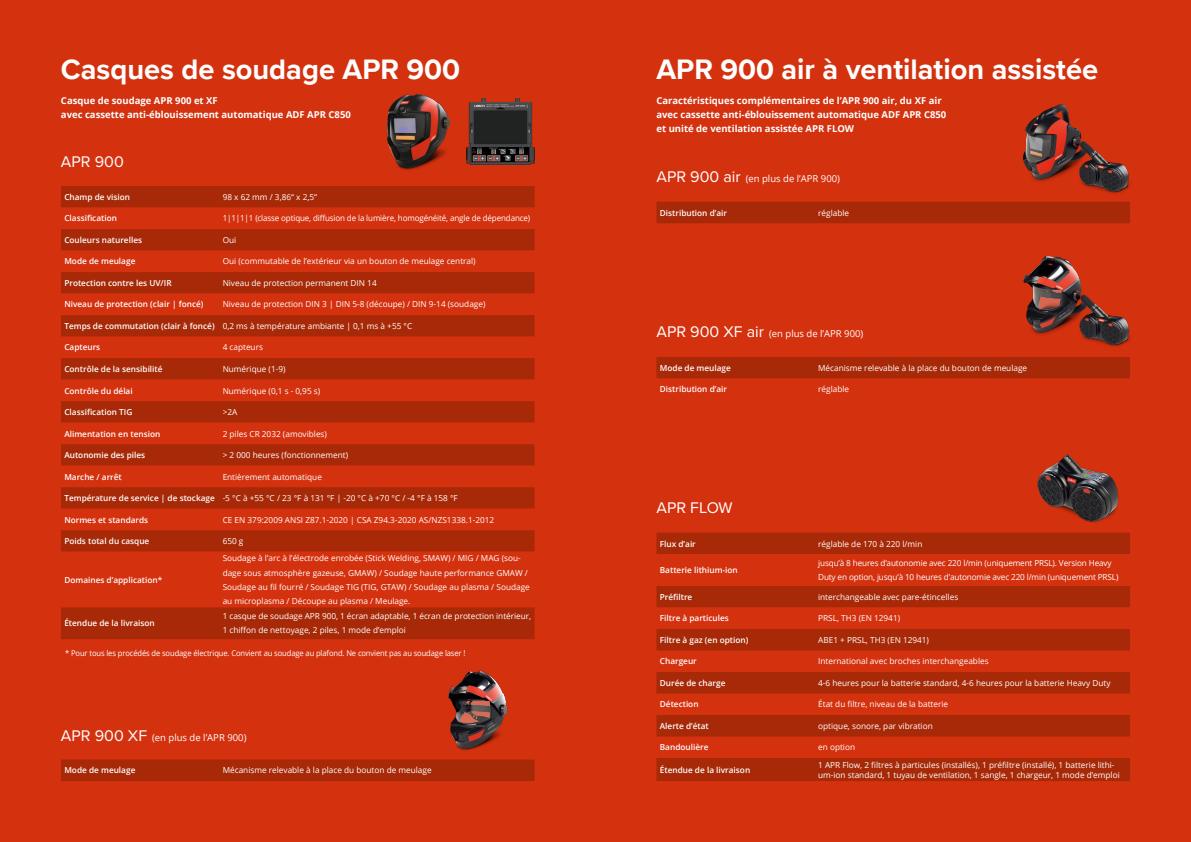
<style>
.page{position:relative;width:1191px;height:842px;background:#fff}
.page>*{position:absolute;margin:0;border:0;box-sizing:border-box;transform-origin:0 0}
.t1{font:700 29px "Proxima Nova";color:#fff}
.t2{font:16px "Proxima Nova";color:#fff}
.t3{font:700 9.5px/14.2px "Open Sans";color:#fff}
.t4{font:9.5px "Open Sans";color:#fff}
.t5{font:8.2px/14.2px "Open Sans";color:#fff}
.t6{font:600 8.2px "Open Sans";color:#fff}
.t7{font:8px "Open Sans";letter-spacing:-.015em;color:#fff;scale:.95 1}
.s1{font-weight:600}
.s2{font-family:"Proxima Nova";font-size:16px}
</style>
<div class="page">
<div style="left:595px;top:0;width:596px;height:842px;background:#d4310f"></div>
<div style="left:656px;top:202px;width:474px;height:21px;background:#a72907"></div>
<img style="left:1022px;top:255px;width:108px;height:92px">
<img style="left:1022px;top:104px;width:108px;height:90px">
<div style="left:0;top:0;width:595px;height:842px;background:#d4310f"></div>
<div style="left:61px;top:186px;width:473px;height:453px;background:#a72907"></div>
<svg style="left:61px;top:208px;width:473px;height:399px"></svg>
<img style="left:388px;top:94px;width:61px;height:77px">
<div style="left:61px;top:759px;width:473px;height:22px;background:#a72907"></div>
<img style="left:448px;top:670px;width:60px;height:81px">
<div style="left:656px;top:357px;width:474px;height:22px;background:#a72907"></div>
<div style="left:656px;top:533px;width:474px;height:21px;background:#a72907"></div>
<div style="left:656px;top:586px;width:474px;height:22px;background:#a72907"></div>
<svg style="left:656px;top:629px;width:474px;height:152px;fill:#a72907"></svg>
<img style="left:1037px;top:454px;width:82px;height:68px">
<img style="left:466px;top:98px;width:68px;height:66px">
<h1 class="t1" style="left:61px;top:48px;width:401px">Casques de soudage APR 900</h1>
<h1 class="t1" style="left:656px;top:48px;width:443px">APR 900 air à ventilation assistée</h1>
<p class="t3" style="left:61px;top:93px;width:291px">Casque de soudage APR 900 et XF<br>avec cassette anti-éblouissement automatique ADF APR C850</p>
<p class="t3" style="left:656px;top:93px;width:291px">Caractéristiques complémentaires de l’APR 900 air, du XF air avec cassette anti-éblouissement automatique ADF APR C850 et unité de ventilation assistée APR FLOW</p>
<h2 class="t2" style="left:61px;top:150px;width:64px">APR 900</h2>
<p class="t6" style="left:64px;top:191px;width:67px">Champ de vision</p>
<p class="t5" style="left:223px;top:190px;width:96px">98 x 62 mm / 3,86“ x 2,5“</p>
<p class="t6" style="left:64px;top:213px;width:54px">Classification</p>
<p class="t5" style="left:223px;top:211px;width:309px">1|1|1|1 (classe optique, diffusion de la lumière, homogénéité, angle de dépendance)</p>
<p class="t6" style="left:64px;top:234px;width:79px">Couleurs naturelles</p>
<p class="t5" style="left:223px;top:233px;width:15px">Oui</p>
<p class="t6" style="left:64px;top:256px;width:73px">Mode de meulage</p>
<p class="t5" style="left:223px;top:254px;width:254px">Oui (commutable de l’extérieur via un bouton de meulage central)</p>
<p class="t6" style="left:64px;top:277px;width:109px">Protection contre les UV/IR</p>
<p class="t5" style="left:223px;top:276px;width:156px">Niveau de protection permanent DIN 14</p>
<p class="t6" style="left:64px;top:299px;width:141px">Niveau de protection (clair | foncé)</p>
<p class="t5" style="left:223px;top:297px;width:264px">Niveau de protection DIN 3 | DIN 5-8 (découpe) / DIN 9-14 (soudage)</p>
<p class="t5" style="left:64px;top:319px;width:349px"><span class="s1">Temps de commutation (clair à foncé)</span> 0,2 ms à température ambiante | 0,1 ms à +55 °C</p>
<p class="t6" style="left:64px;top:342px;width:37px">Capteurs</p>
<p class="t5" style="left:223px;top:340px;width:42px">4 capteurs</p>
<p class="t6" style="left:64px;top:363px;width:100px">Contrôle de la sensibilité</p>
<p class="t5" style="left:223px;top:362px;width:64px">Numérique (1-9)</p>
<p class="t6" style="left:64px;top:385px;width:70px">Contrôle du délai</p>
<p class="t5" style="left:223px;top:383px;width:99px">Numérique (0,1 s - 0,95 s)</p>
<p class="t6" style="left:64px;top:406px;width:69px">Classification TIG</p>
<p class="t5" style="left:223px;top:405px;width:16px">&gt;2A</p>
<p class="t6" style="left:64px;top:428px;width:97px">Alimentation en tension</p>
<p class="t5" style="left:223px;top:426px;width:106px">2 piles CR 2032 (amovibles)</p>
<p class="t6" style="left:64px;top:449px;width:82px">Autonomie des piles</p>
<p class="t5" style="left:223px;top:448px;width:127px">&gt; 2 000 heures (fonctionnement)</p>
<p class="t6" style="left:64px;top:471px;width:59px">Marche / arrêt</p>
<p class="t5" style="left:223px;top:469px;width:101px">Entièrement automatique</p>
<p class="t5" style="left:64px;top:491px;width:395px"><span class="s1">Température de service | de stockage</span> -5 °C à +55 °C / 23 °F à 131 °F | -20 °C à +70 °C / -4 °F à 158 °F</p>
<p class="t6" style="left:64px;top:514px;width:85px">Normes et standards</p>
<p class="t5" style="left:223px;top:512px;width:273px">CE EN 379:2009 ANSI Z87.1-2020 | CSA Z94.3-2020 AS/NZS1338.1-2012</p>
<p class="t6" style="left:64px;top:535px;width:87px">Poids total du casque</p>
<p class="t5" style="left:223px;top:534px;width:22px">650 g</p>
<p class="t6" style="left:64px;top:574px;width:99px">Domaines d’application*</p>
<p class="t5" style="left:223px;top:551px;width:309px">Soudage à l’arc à l’électrode enrobée (Stick Welding, SMAW) / MIG / MAG (sou&shy;dage sous atmosphère gazeuse, GMAW) / Soudage haute performance GMAW / Soudage au fil fourré / Soudage TIG (TIG, GTAW) / Soudage au plasma / Soudage au microplasma / Découpe au plasma / Meulage.</p>
<p class="t6" style="left:64px;top:618px;width:92px">Étendue de la livraison</p>
<p class="t5" style="left:223px;top:609px;width:310px">1 casque de soudage APR 900, 1 écran adaptable, 1 écran de protection intérieur,<br>1 chiffon de nettoyage, 2 piles, 1 mode d’emploi</p>
<p class="t7" style="left:65px;top:648px;width:423px">* Pour tous les procédés de soudage électrique. Convient au soudage au plafond. Ne convient pas au soudage laser !</p>
<p class="t4" style="left:61px;top:731px;width:187px"><span class="s2">APR 900 XF</span> (en plus de l’APR 900)</p>
<p class="t6" style="left:64px;top:765px;width:73px">Mode de meulage</p>
<p class="t5" style="left:223px;top:763px;width:210px">Mécanisme relevable à la place du bouton de meulage</p>
<p class="t4" style="left:656px;top:172px;width:185px"><span class="s2">APR 900 air</span> (en plus de l’APR 900)</p>
<p class="t6" style="left:660px;top:207px;width:69px">Distribution d’air</p>
<p class="t5" style="left:818px;top:205px;width:32px">réglable</p>
<p class="t4" style="left:656px;top:327px;width:208px"><span class="s2">APR 900 XF air</span> (en plus de l’APR 900)</p>
<p class="t6" style="left:660px;top:362px;width:73px">Mode de meulage</p>
<p class="t5" style="left:818px;top:361px;width:210px">Mécanisme relevable à la place du bouton de meulage</p>
<p class="t6" style="left:660px;top:384px;width:69px">Distribution d’air</p>
<p class="t5" style="left:818px;top:382px;width:32px">réglable</p>
<h2 class="t2" style="left:656px;top:496px;width:78px">APR FLOW</h2>
<p class="t6" style="left:660px;top:538px;width:37px">Flux d’air</p>
<p class="t5" style="left:818px;top:536px;width:106px">réglable de 170 à 220 l/min</p>
<p class="t6" style="left:660px;top:565px;width:79px">Batterie lithium-ion</p>
<p class="t5" style="left:818px;top:556px;width:302px">jusqu’à 8 heures d’autonomie avec 220 l/min (uniquement PRSL). Version Heavy<br>Duty en option, jusqu’à 10 heures d’autonomie avec 220 l/min (uniquement PRSL)</p>
<p class="t6" style="left:660px;top:591px;width:34px">Préfiltre</p>
<p class="t5" style="left:818px;top:590px;width:142px">interchangeable avec pare-étincelles</p>
<p class="t6" style="left:660px;top:613px;width:71px">Filtre à particules</p>
<p class="t5" style="left:818px;top:611px;width:83px">PRSL, TH3 (EN 12941)</p>
<p class="t6" style="left:660px;top:634px;width:90px">Filtre à gaz (en option)</p>
<p class="t5" style="left:818px;top:633px;width:112px">ABE1 + PRSL, TH3 (EN 12941)</p>
<p class="t6" style="left:660px;top:656px;width:38px">Chargeur</p>
<p class="t5" style="left:818px;top:654px;width:172px">International avec broches interchangeables</p>
<p class="t6" style="left:660px;top:677px;width:67px">Durée de charge</p>
<p class="t5" style="left:818px;top:676px;width:294px">4-6 heures pour la batterie standard, 4-6 heures pour la batterie Heavy Duty</p>
<p class="t6" style="left:660px;top:699px;width:40px">Détection</p>
<p class="t5" style="left:818px;top:697px;width:131px">État du filtre, niveau de la batterie</p>
<p class="t6" style="left:660px;top:720px;width:50px">Alerte d’état</p>
<p class="t5" style="left:818px;top:719px;width:116px">optique, sonore, par vibration</p>
<p class="t6" style="left:660px;top:742px;width:50px">Bandoulière</p>
<p class="t5" style="left:818px;top:740px;width:38px">en option</p>
<p class="t6" style="left:660px;top:764px;width:92px">Étendue de la livraison</p>
<p class="t5" style="left:818px;top:759px;width:303px;line-height:9.9px">1 APR Flow, 2 filtres à particules (installés), 1 préfiltre (installé), 1 batterie lithi&shy;um-ion standard, 1 tuyau de ventilation, 1 sangle, 1 chargeur, 1 mode d’emploi</p>
</div>
